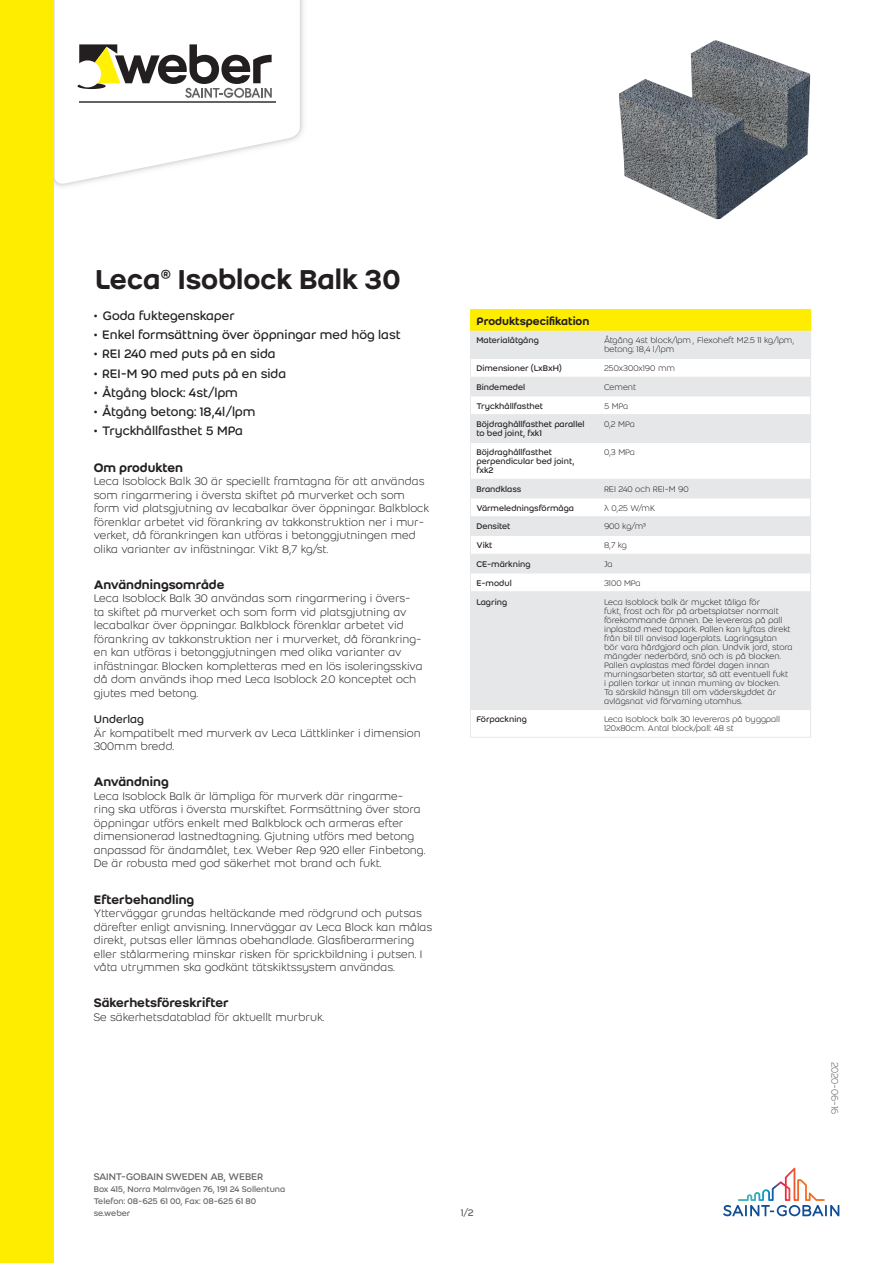
<style>
.page{position:relative;width:893px;height:1263px;background:#fff}
.page>*{position:absolute;margin:0;border:0;box-sizing:border-box;transform-origin:0 0}
.Product_name{font:500 30px "Weber";color:#231f20}
.t1{font:13.5px "Weber";color:#231f20}
.Second_header{font:500 13.5px "Weber";color:#231f20}
.Body_text{font:300 12px/13.5px "Weber";color:#231f20}
.header_1{font:500 12px "Weber";color:#231f20}
.Second_sub-header{font:12px "Weber";color:#231f20}
.Address_-_company{font:10.5px "Weber";letter-spacing:-.01em;color:#636366}
.Last_modification_da{font:300 10.5px "Weber";letter-spacing:-.02em;color:#636366}
.Paging{font:10.5px "Weber";color:#636366}
.column_2{font:300 9px/9px "Weber";color:#231f20}
.column_1{font:9px/9px "Weber";color:#231f20}
.Address{font:9px "Weber";letter-spacing:-.005em;color:#636366}
.column_2-2{font:300 9px "Weber";letter-spacing:-.02em;color:#231f20}
</style>
<div class="page">
<img style="left:54px;top:0;width:250px;height:187px">
<svg style="left:55px;top:0;width:245px;height:186px"></svg>
<hr style="left:79px;top:101px;width:196px;height:1px;background:#636366">
<svg style="left:77px;top:44px;width:195px;height:54px"></svg>
<div style="left:0;top:0;width:54px;height:1263px;background:#ffed00"></div>
<svg style="left:723px;top:1168px;width:116px;height:48px"></svg>
<img style="left:619px;top:40px;width:191px;height:179px">
<div style="left:470px;top:310px;width:341px;height:21px;background:#ffed00"></div>
<svg style="left:471px;top:331px;width:339px;height:378px;fill:#e6e7e9"></svg>
<hr style="left:470px;top:358px;width:128px;height:1px;background:#e6e7e9">
<hr style="left:598px;top:358px;width:213px;height:1px;background:#e6e7e9">
<hr style="left:470px;top:377px;width:128px;height:1px;background:#e6e7e9">
<hr style="left:598px;top:377px;width:213px;height:1px;background:#e6e7e9">
<hr style="left:470px;top:396px;width:128px;height:1px;background:#e6e7e9">
<hr style="left:598px;top:396px;width:213px;height:1px;background:#e6e7e9">
<hr style="left:470px;top:414px;width:128px;height:1px;background:#e6e7e9">
<svg style="left:470px;top:330px;width:1px;height:112px"></svg>
<hr style="left:598px;top:414px;width:213px;height:1px;background:#e6e7e9">
<svg style="left:810px;top:330px;width:1px;height:112px"></svg>
<hr style="left:470px;top:442px;width:128px;height:1px;background:#e6e7e9">
<hr style="left:470px;top:443px;width:1px;height:36px;background:#e6e7e9">
<hr style="left:598px;top:442px;width:213px;height:1px;background:#e6e7e9">
<hr style="left:810px;top:443px;width:1px;height:36px;background:#e6e7e9">
<hr style="left:470px;top:479px;width:128px;height:1px;background:#e6e7e9">
<hr style="left:598px;top:479px;width:213px;height:1px;background:#e6e7e9">
<hr style="left:470px;top:498px;width:128px;height:1px;background:#e6e7e9">
<hr style="left:598px;top:498px;width:213px;height:1px;background:#e6e7e9">
<hr style="left:470px;top:516px;width:128px;height:1px;background:#e6e7e9">
<hr style="left:598px;top:516px;width:213px;height:1px;background:#e6e7e9">
<hr style="left:470px;top:535px;width:128px;height:1px;background:#e6e7e9">
<hr style="left:598px;top:535px;width:213px;height:1px;background:#e6e7e9">
<hr style="left:470px;top:554px;width:128px;height:1px;background:#e6e7e9">
<hr style="left:598px;top:554px;width:213px;height:1px;background:#e6e7e9">
<hr style="left:470px;top:573px;width:128px;height:1px;background:#e6e7e9">
<svg style="left:470px;top:480px;width:1px;height:111px"></svg>
<hr style="left:598px;top:573px;width:213px;height:1px;background:#e6e7e9">
<svg style="left:810px;top:480px;width:1px;height:111px"></svg>
<hr style="left:470px;top:591px;width:128px;height:1px;background:#e6e7e9">
<hr style="left:470px;top:592px;width:1px;height:117px;background:#e6e7e9">
<hr style="left:598px;top:591px;width:213px;height:1px;background:#e6e7e9">
<hr style="left:810px;top:592px;width:1px;height:117px;background:#e6e7e9">
<hr style="left:470px;top:709px;width:128px;height:1px;background:#e6e7e9">
<svg style="left:470px;top:710px;width:1px;height:27px"></svg>
<hr style="left:470px;top:737px;width:128px;height:1px;background:#e6e7e9">
<hr style="left:598px;top:709px;width:213px;height:1px;background:#e6e7e9">
<svg style="left:810px;top:710px;width:1px;height:27px"></svg>
<hr style="left:598px;top:737px;width:213px;height:1px;background:#e6e7e9">
<p class="Product_name" style="left:95px;top:257px;width:307px">Leca® Isoblock Balk 30</p>
<p class="t1" style="left:94px;top:306px;width:143px">• Goda fuktegenskaper</p>
<p class="t1" style="left:94px;top:325px;width:309px">• Enkel formsättning över öppningar med hög last</p>
<p class="t1" style="left:94px;top:344px;width:183px">• REI 240 med puts på en sida</p>
<p class="t1" style="left:94px;top:364px;width:194px">• REI-M 90 med puts på en sida</p>
<p class="t1" style="left:94px;top:383px;width:146px">• Åtgång block: 4st/lpm</p>
<p class="t1" style="left:94px;top:402px;width:163px">• Åtgång betong: 18,4l/lpm</p>
<p class="t1" style="left:94px;top:421px;width:151px">• Tryckhållfasthet 5 MPa</p>
<p class="Second_header" style="left:94px;top:457px;width:91px">Om produkten</p>
<p class="Body_text" style="left:94px;top:474px;width:337px">Leca Isoblock Balk 30 är speciellt framtagna för att användas som ringarmering i översta skiftet på murverket och som form vid platsgjutning av lecabalkar över öppningar. Balkblock förenklar arbetet vid förankring av takkonstruktion ner i mur&shy;verket, då förankringen kan utföras i betonggjutningen med olika varianter av infästningar. Vikt 8,7 kg/st.</p>
<p class="Second_header" style="left:94px;top:575px;width:132px">Användningsområde</p>
<p class="Body_text" style="left:94px;top:591px;width:330px">Leca Isoblock Balk 30 användas som ringarmering i övers&shy;ta skiftet på murverket och som form vid platsgjutning av lecabalkar över öppningar. Balkblock förenklar arbetet vid förankring av takkonstruktion ner i murverket, då förankring&shy;en kan utföras i betonggjutningen med olika varianter av infästningar. Blocken kompletteras med en lös isoleringsskiva då dom används ihop med Leca Isoblock 2.0 konceptet och gjutes med betong.</p>
<p class="Second_sub-header" style="left:94px;top:711px;width:52px">Underlag</p>
<p class="Body_text" style="left:94px;top:726px;width:328px">Är kompatibelt med murverk av Leca Lättklinker i dimension<br>300mm bredd.</p>
<p class="Second_header" style="left:94px;top:772px;width:77px">Användning</p>
<p class="Body_text" style="left:94px;top:789px;width:333px">Leca Isoblock Balk är lämpliga för murverk där ringarme&shy;ring ska utföras i översta murskiftet. Formsättning över stora öppningar utförs enkelt med Balkblock och armeras efter dimensionerad lastnedtagning. Gjutning utförs med betong anpassad för ändamålet, t.ex. Weber Rep 920 eller Finbetong.<br>De är robusta med god säkerhet mot brand och fukt.</p>
<p class="Second_header" style="left:94px;top:889px;width:102px">Efterbehandling</p>
<p class="Body_text" style="left:94px;top:906px;width:340px">Ytterväggar grundas heltäckande med rödgrund och putsas därefter enligt anvisning. Innerväggar av Leca Block kan målas direkt, putsas eller lämnas obehandlade. Glasfiberarmering eller stålarmering minskar risken för sprickbildning i putsen. I våta utrymmen ska godkänt tätskiktssystem användas.</p>
<p class="Second_header" style="left:94px;top:993px;width:137px">Säkerhetsföreskrifter</p>
<p class="Body_text" style="left:94px;top:1010px;width:232px">Se säkerhetsdatablad för aktuellt murbruk.</p>
<p class="header_1" style="left:476px;top:312px;width:114px">Produktspecifikation</p>
<p class="column_1" style="left:476px;top:336px;width:64px">Materialåtgång</p>
<p class="column_2" style="left:604px;top:336px;width:192px">Åtgång 4st block/lpm , Flexoheft M2.5 11 kg/lpm, betong: 18,4 l/lpm</p>
<p class="column_1" style="left:476px;top:364px;width:87px">Dimensioner (LxBxH)</p>
<p class="column_2" style="left:604px;top:364px;width:73px">250x300x190 mm</p>
<p class="column_1" style="left:476px;top:382px;width:50px">Bindemedel</p>
<p class="column_2" style="left:604px;top:382px;width:34px">Cement</p>
<p class="column_1" style="left:476px;top:401px;width:68px">Tryckhållfasthet</p>
<p class="column_2" style="left:604px;top:401px;width:26px">5 MPa</p>
<p class="column_1" style="left:476px;top:420px;width:110px">Böjdraghållfasthet parallel to bed joint, fxk1</p>
<p class="column_2" style="left:604px;top:420px;width:32px">0,2 MPa</p>
<p class="column_1" style="left:476px;top:448px;width:100px">Böjdraghållfasthet perpendicular bed joint, fxk2</p>
<p class="column_2" style="left:604px;top:448px;width:33px">0,3 MPa</p>
<p class="column_1" style="left:476px;top:484px;width:46px">Brandklass</p>
<p class="column_2-2" style="left:604px;top:483px;width:86px">REI 240 och REI-M 90</p>
<p class="column_1" style="left:476px;top:503px;width:99px">Värmeledningsförmåga</p>
<p class="column_2" style="left:604px;top:503px;width:53px">λ 0,25 W/mK</p>
<p class="column_1" style="left:476px;top:522px;width:36px">Densitet</p>
<p class="column_2" style="left:604px;top:522px;width:43px">900 kg/m³</p>
<p class="column_1" style="left:476px;top:541px;width:18px">Vikt</p>
<p class="column_2" style="left:604px;top:541px;width:25px">8,7 kg</p>
<p class="column_1" style="left:476px;top:559px;width:56px">CE-märkning</p>
<p class="column_2" style="left:604px;top:559px;width:10px">Ja</p>
<p class="column_1" style="left:476px;top:578px;width:37px">E-modul</p>
<p class="column_2" style="left:604px;top:578px;width:38px">3100 MPa</p>
<p class="column_1" style="left:476px;top:597px;width:32px">Lagring</p>
<p class="column_2" style="left:604px;top:597px;width:190px">Leca Isoblock balk är mycket tåliga för<br>fukt, frost och för på arbetsplatser normalt förekommande ämnen. De levereras på pall inplastad med toppark. Pallen kan lyftas direkt från bil till anvisad lagerplats. Lagringsytan bör vara hårdgjord och plan. Undvik jord, stora mängder nederbörd, snö och is på blocken.<br>Pallen avplastas med fördel dagen innan murningsarbeten startar, så att eventuell fukt<br>i pallen torkar ut innan murning av blocken.<br>Ta särskild hänsyn till om väderskyddet är avlägsnat vid förvarning utomhus.</p>
<p class="column_1" style="left:476px;top:715px;width:52px">Förpackning</p>
<p class="column_2" style="left:604px;top:715px;width:178px">Leca Isoblock balk 30 levereras på byggpall<br>120x80cm. Antal block/pall: 48 st</p>
<p class="Address_-_company" style="left:94px;top:1169px;width:171px">SAINT-GOBAIN SWEDEN AB, WEBER</p>
<p class="Address" style="left:94px;top:1183px;width:193px">Box 415, Norra Malmvägen 76, 191 24 Sollentuna</p>
<p class="Address" style="left:94px;top:1195px;width:164px">Telefon: 08-625 61 00, Fax: 08-625 61 80</p>
<p class="Address" style="left:94px;top:1207px;width:38px">se.weber</p>
<p class="Paging" style="left:461px;top:1205px;width:14px">1/2</p>
<p class="Last_modification_da" style="left:842px;top:1061px;width:54px;rotate:90deg">2020-06-16</p>
</div>
